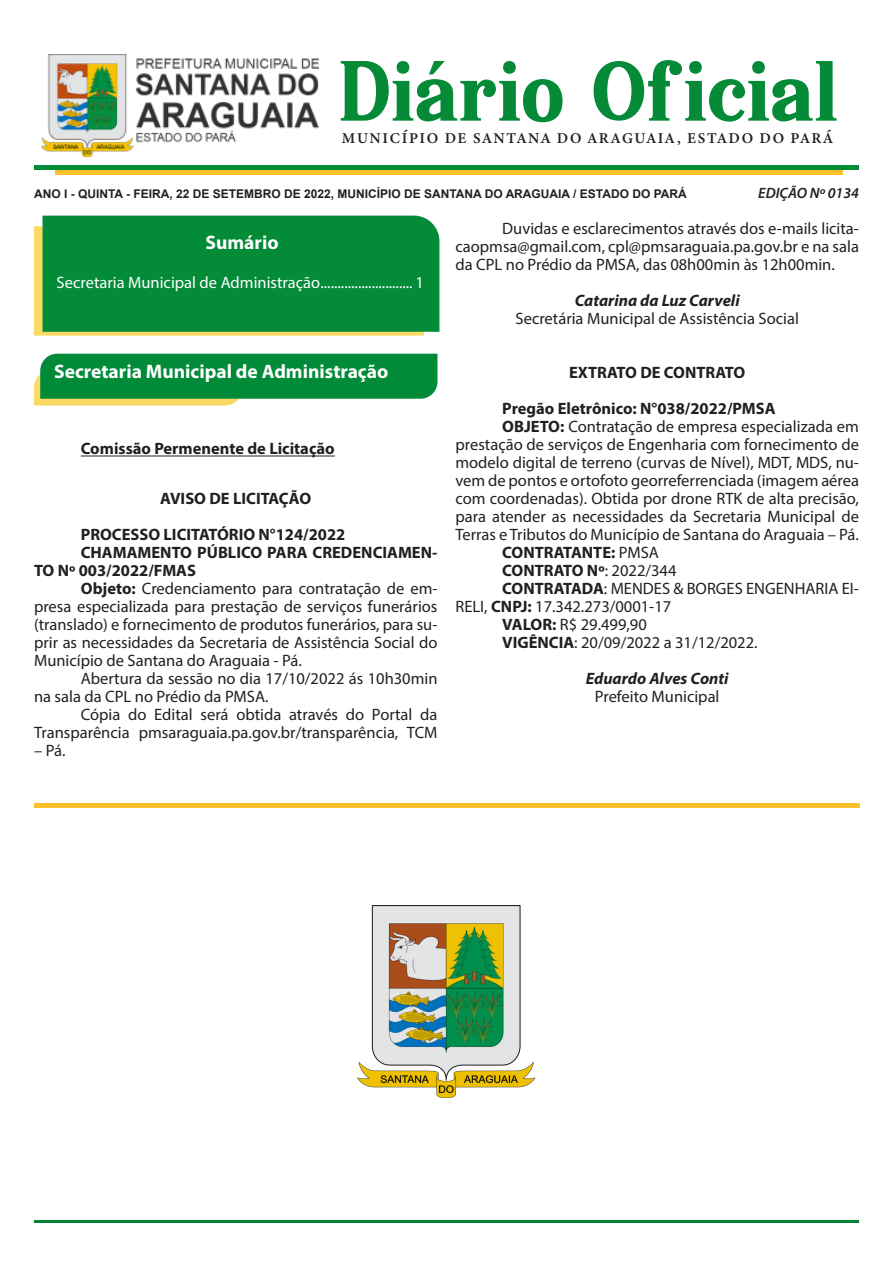
<style>
.page{position:relative;width:893px;height:1263px;background:#fff}
.page>*{position:absolute;margin:0;border:0;box-sizing:border-box;transform-origin:0 0}
.t1{font:700 79.5px "Serif Memorial";color:#058a38}
.titul{font:700 19.5px "Myriad Pro";color:#fff}
.titulo_suma{font:700 19.5px "Myriad Pro";color:#fff}
.texto{font:16.5px/18px "Myriad Pro";color:#231f20;text-align:justify}
.texto-2{font:700 16.5px/18px "Myriad Pro";color:#231f20}
.t2{font:16.5px "Myriad Pro";color:#fff}
.texto_centr{font:16.5px "Myriad Pro";color:#231f20}
.texto_centr-2{font:italic 700 16.5px "Myriad Pro";color:#231f20}
.texto_centr-3{font:700 16.5px "Myriad Pro";color:#231f20}
.t3{font:15px "Minion Variable Concept";letter-spacing:.125em;color:#231f20}
.t4{font:italic 600 15px "Myriad Pro";color:#231f20}
.t5{font:700 12px "Arial";color:#231f20}
.s1{font-weight:700}
.s2{font-weight:400}
</style>
<div class="page">
<hr style="left:34px;top:1220px;width:825px;height:3px;background:#028137">
<hr style="left:34px;top:165px;width:825px;height:4px;background:#038b38">
<div style="left:55px;top:170px;width:787px;height:5px;background:#fac12d"></div>
<hr style="left:81px;top:456px;width:254px;height:1px;background:#231f20">
<svg style="left:34px;top:226px;width:390px;height:110px;background:#f5da69"></svg>
<div style="left:43px;top:216px;width:396px;height:116px;background:#038b38"></div>
<img style="left:41px;top:55px;width:277px;height:101px">
<svg style="left:34px;top:354px;width:403px;height:51px;background:#249849"></svg>
<hr style="left:34px;top:804px;width:825px;height:4px;background:#fac12d">
<img style="left:358px;top:905px;width:177px;height:192px">
<p class="t1" style="left:338px;top:28px;width:501px">Diário Oficial</p>
<p class="t3" style="left:342px;top:127px;width:492px">MUNICÍPIO DE SANTANA DO ARAGUAIA, ESTADO DO PARÁ</p>
<p class="t5" style="left:34px;top:185px;width:654px">ANO I - QUINTA - FEIRA, 22 DE SETEMBRO DE 2022, MUNICÍPIO DE SANTANA DO ARAGUAIA / ESTADO DO PARÁ</p>
<p class="t4" style="left:758px;top:183px;width:102px">EDIÇÃO Nº 0134</p>
<p class="titulo_suma" style="left:206px;top:229px;width:74px">Sumário</p>
<p class="t2" style="left:57px;top:272px;width:369px">Secretaria Municipal de Administração........................... 1</p>
<p class="titul" style="left:54px;top:359px;width:336px">Secretaria Municipal de Administração</p>
<p class="texto-2" style="left:81px;top:439px;width:255px">Comissão Permenente de Licitação</p>
<p class="texto_centr-3" style="left:160px;top:488px;width:152px">AVISO DE LICITAÇÃO</p>
<p class="texto-2" style="left:81px;top:525px;width:266px">PROCESSO LICITATÓRIO N°124/2022</p>
<p class="texto-2" style="left:34px;top:543px;width:405px;text-indent:47px">CHAMAMENTO PÚBLICO PARA CREDENCIAMEN-<br>TO Nº 003/2022/FMAS</p>
<p class="texto" style="left:34px;top:579px;width:405px;text-indent:47px"><span class="s1">Objeto:</span> Credenciamento para contratação de em&shy;presa especializada para prestação de serviços funerários (translado) e fornecimento de produtos funerários, para su&shy;prir as necessidades da Secretaria de Assistência Social do Município de Santana do Araguaia - Pá.</p>
<p class="texto" style="left:34px;top:669px;width:405px;text-indent:47px">Abertura da sessão no dia 17/10/2022 ás 10h30min na sala da CPL no Prédio da PMSA.</p>
<p class="texto" style="left:34px;top:705px;width:405px;text-align:right">Cópia do Edital será obtida através do Portal da<br>Transparência pmsaraguaia.pa.gov.br/transparência, TCM</p>
<p class="texto" style="left:34px;top:741px;width:33px">– Pá.</p>
<p class="texto" style="left:455px;top:219px;width:405px;text-indent:47px">Duvidas e esclarecimentos através dos e-mails licita&shy;caopmsa@gmail.com, cpl@pmsaraguaia.pa.gov.br e na sala da CPL no Prédio da PMSA, das 08h00min às 12h00min.</p>
<p class="texto_centr-2" style="left:575px;top:290px;width:166px">Catarina da Luz Carveli</p>
<p class="texto_centr" style="left:515px;top:308px;width:285px">Secretária Municipal de Assistência Social</p>
<p class="texto_centr-3" style="left:569px;top:362px;width:178px">EXTRATO DE CONTRATO</p>
<p class="texto-2" style="left:502px;top:399px;width:275px">Pregão Eletrônico: N°038/2022/PMSA</p>
<p class="texto" style="left:455px;top:417px;width:405px;text-indent:47px"><span class="s1">OBJETO:</span> Contratação de empresa especializada em prestação de serviços de Engenharia com fornecimento de modelo digital de terreno (curvas de Nível), MDT, MDS, nu&shy;vem de pontos e ortofoto georreferrenciada (imagem aérea com coordenadas). Obtida por drone RTK de alta precisão, para atender as necessidades da Secretaria Municipal de Terras e Tributos do Município de Santana do Araguaia – Pá.</p>
<p class="texto-2" style="left:502px;top:543px;width:158px">CONTRATANTE: <span class="s2">PMSA</span></p>
<p class="texto-2" style="left:502px;top:561px;width:176px">CONTRATO Nº<span class="s2">: 2022/344</span></p>
<p class="texto" style="left:455px;top:579px;width:405px;text-indent:47px"><span class="s1">CONTRATADA</span>: MENDES &amp; BORGES ENGENHARIA EI-<br>RELI, <span class="s1">CNPJ:</span> 17.342.273/0001-17</p>
<p class="texto" style="left:502px;top:615px;width:146px"><span class="s1">VALOR:</span> R$ 29.499,90</p>
<p class="texto" style="left:502px;top:633px;width:257px"><span class="s1">VIGÊNCIA</span>: 20/09/2022 a 31/12/2022.</p>
<p class="texto_centr-2" style="left:586px;top:668px;width:144px">Eduardo Alves Conti</p>
<p class="texto_centr" style="left:595px;top:686px;width:126px">Prefeito Municipal</p>
</div>
